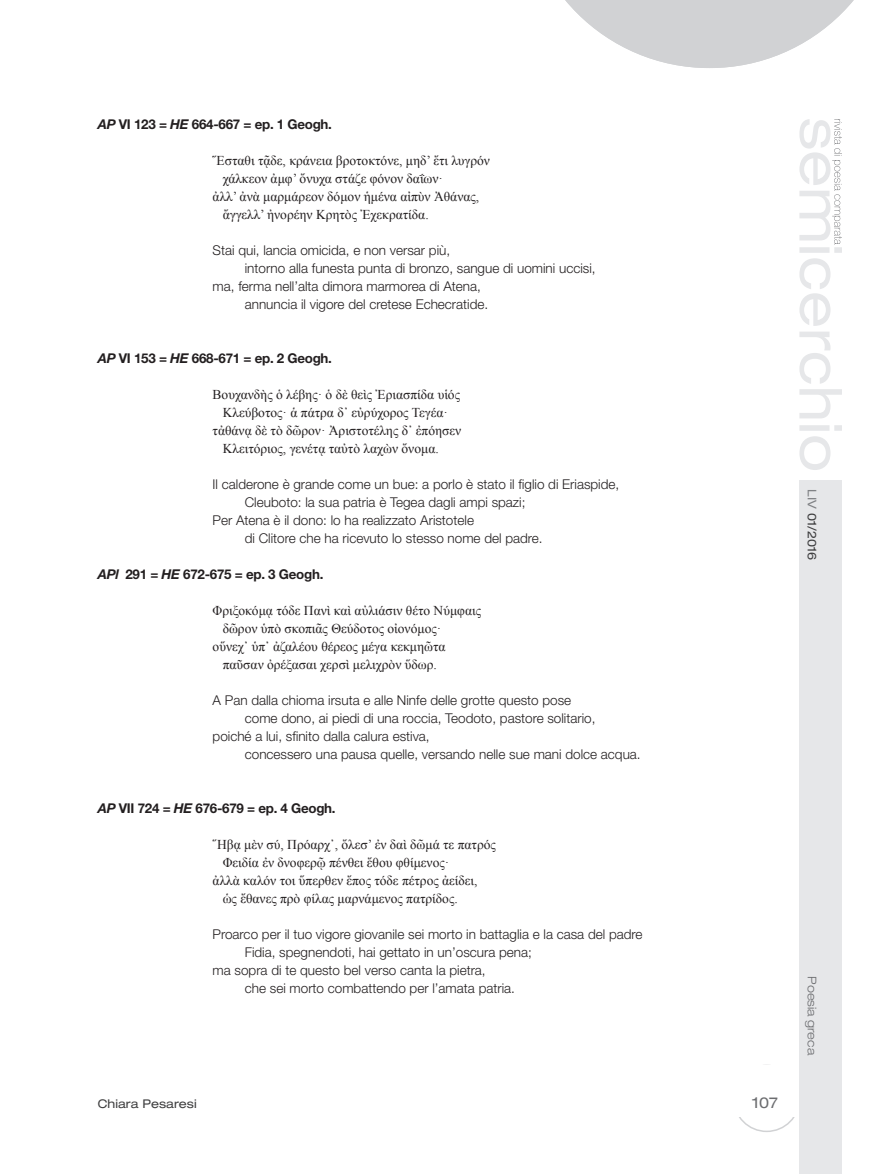
<style>
.page{position:relative;width:876px;height:1174px;background:#fff}
.page>*{position:absolute;margin:0;border:0;box-sizing:border-box;transform-origin:0 0}
.t1{font:expanded 15px "Helvetica Neue LT Std";color:#6c6d70}
.infra_centrale_tab{font:300 13.5px "Helvetica Neue LT Std";color:#231f20}
.infra_centrale_tab-2{font:13.5px "Times New Roman";color:#231f20}
.INFRATESTO{font:700 13.5px "Helvetica Neue LT Std";letter-spacing:-.02em;color:#231f20}
.t2{font:expanded 12px "Helvetica Neue LT Std";color:#3e3e3f}
.t3{font:300 expanded 12px "Helvetica Neue LT Std";color:#6c6d70}
.s1{font-style:italic}
.s2{color:#808285}
</style>
<div class="page">
<svg style="left:565px;top:0;width:289px;height:68px"></svg>
<div style="left:799px;top:480px;width:43px;height:694px;background:#e6e7e9"></div>
<svg style="left:799px;top:119px;width:43px;height:351px"></svg>
<p class="INFRATESTO" style="left:98px;top:116px;width:236px"><span class="s1">AP</span> VI 123 = <span class="s1">HE</span> 664-667 = ep. 1 Geogh.</p>
<p class="infra_centrale_tab-2" style="left:213px;top:151px;width:279px">Ἕσταθι τᾷδε, κράνεια βροτοκτόνε, μηδ’ ἔτι λυγρόν</p>
<p class="infra_centrale_tab-2" style="left:223px;top:169px;width:222px">χάλκεον ἀμφ’ ὄνυχα στάζε φόνον δαΐων·</p>
<p class="infra_centrale_tab-2" style="left:213px;top:187px;width:268px">ἀλλ’ ἀνὰ μαρμάρεον δόμον ἡμένα αἰπὺν Ἀθάνας,</p>
<p class="infra_centrale_tab-2" style="left:223px;top:205px;width:207px">ἄγγελλ’ ἠνορέην Κρητὸς Ἐχεκρατίδα.</p>
<p class="infra_centrale_tab" style="left:213px;top:242px;width:239px">Stai qui, lancia omicida, e non versar più,</p>
<p class="infra_centrale_tab" style="left:245px;top:260px;width:352px">intorno alla funesta punta di bronzo, sangue di uomini uccisi,</p>
<p class="infra_centrale_tab" style="left:213px;top:278px;width:270px">ma, ferma nell’alta dimora marmorea di Atena,</p>
<p class="infra_centrale_tab" style="left:245px;top:296px;width:245px">annuncia il vigore del cretese Echecratide.</p>
<p class="INFRATESTO" style="left:98px;top:350px;width:236px"><span class="s1">AP</span> VI 153 = <span class="s1">HE</span> 668-671 = ep. 2 Geogh.</p>
<p class="infra_centrale_tab-2" style="left:213px;top:385px;width:249px">Βουχανδὴς ὁ λέβης· ὁ δὲ θεὶς Ἐριασπίδα υἱός</p>
<p class="infra_centrale_tab-2" style="left:223px;top:403px;width:227px">Κλεύβοτος· ἁ πάτρα δ᾽ εὐρύχορος Τεγέα·</p>
<p class="infra_centrale_tab-2" style="left:213px;top:421px;width:250px">τἀθάνᾳ δὲ τὸ δῶρον· Ἀριστοτέλης δ᾽ ἐπόησεν</p>
<p class="infra_centrale_tab-2" style="left:223px;top:439px;width:218px">Κλειτόριος, γενέτᾳ ταὐτὸ λαχὼν ὄνομα.</p>
<p class="infra_centrale_tab" style="left:213px;top:476px;width:408px">Il calderone è grande come un bue: a porlo è stato il figlio di Eriaspide,</p>
<p class="infra_centrale_tab" style="left:245px;top:494px;width:282px">Cleuboto: la sua patria è Tegea dagli ampi spazi;</p>
<p class="infra_centrale_tab" style="left:213px;top:512px;width:263px">Per Atena è il dono: lo ha realizzato Aristotele</p>
<p class="infra_centrale_tab" style="left:245px;top:530px;width:299px">di Clitore che ha ricevuto lo stesso nome del padre.</p>
<p class="INFRATESTO" style="left:98px;top:566px;width:227px"><span class="s1">APl</span> 291 = <span class="s1">HE</span> 672-675 = ep. 3 Geogh.</p>
<p class="infra_centrale_tab-2" style="left:213px;top:601px;width:270px">Φριξοκόμᾳ τόδε Πανὶ καὶ αὐλιάσιν θέτο Νύμφαις</p>
<p class="infra_centrale_tab-2" style="left:223px;top:619px;width:220px">δῶρον ὑπὸ σκοπιᾶς Θεύδοτος οἰονόμος·</p>
<p class="infra_centrale_tab-2" style="left:213px;top:637px;width:235px">οὕνεχ᾽ ὑπ᾽ ἀζαλέου θέρεος μέγα κεκμηῶτα</p>
<p class="infra_centrale_tab-2" style="left:223px;top:655px;width:216px">παῦσαν ὀρέξασαι χερσὶ μελιχρὸν ὕδωρ.</p>
<p class="infra_centrale_tab" style="left:213px;top:692px;width:360px">A Pan dalla chioma irsuta e alle Ninfe delle grotte questo pose</p>
<p class="infra_centrale_tab" style="left:245px;top:710px;width:352px">come dono, ai piedi di una roccia, Teodoto, pastore solitario,</p>
<p class="infra_centrale_tab" style="left:213px;top:728px;width:219px">poiché a lui, sfinito dalla calura estiva,</p>
<p class="infra_centrale_tab" style="left:245px;top:746px;width:397px">concessero una pausa quelle, versando nelle sue mani dolce acqua.</p>
<p class="INFRATESTO" style="left:98px;top:800px;width:239px"><span class="s1">AP</span> VII 724 = <span class="s1">HE</span> 676-679 = ep. 4 Geogh.</p>
<p class="infra_centrale_tab-2" style="left:213px;top:835px;width:285px">῞Ηβᾳ μὲν σύ, Πρόαρχ᾽, ὄλεσ’ ἐν δαὶ δῶμά τε πατρός</p>
<p class="infra_centrale_tab-2" style="left:223px;top:853px;width:228px">Φειδία ἐν δνοφερῷ πένθει ἔθου φθίμενος·</p>
<p class="infra_centrale_tab-2" style="left:213px;top:871px;width:266px">ἀλλὰ καλόν τοι ὕπερθεν ἔπος τόδε πέτρος ἀείδει,</p>
<p class="infra_centrale_tab-2" style="left:223px;top:889px;width:236px">ὡς ἔθανες πρὸ φίλας μαρνάμενος πατρίδος.</p>
<p class="infra_centrale_tab" style="left:213px;top:926px;width:431px">Proarco per il tuo vigore giovanile sei morto in battaglia e la casa del padre</p>
<p class="infra_centrale_tab" style="left:245px;top:944px;width:289px">Fidia, spegnendoti, hai gettato in un’oscura pena;</p>
<p class="infra_centrale_tab" style="left:213px;top:962px;width:275px">ma sopra di te questo bel verso canta la pietra,</p>
<p class="infra_centrale_tab" style="left:245px;top:980px;width:272px">che sei morto combattendo per l’amata patria.</p>
<p class="t2" style="left:98px;top:1096px;width:100px">Chiara Pesaresi</p>
<p class="t2" style="left:819px;top:489px;width:73px;rotate:90deg"><span class="s2">LIV</span> 01/2016</p>
<p class="t1" style="left:753px;top:1093px;width:27px">107</p>
<p class="t3" style="left:819px;top:976px;width:80px;rotate:90deg">Poesia greca</p>
</div>
